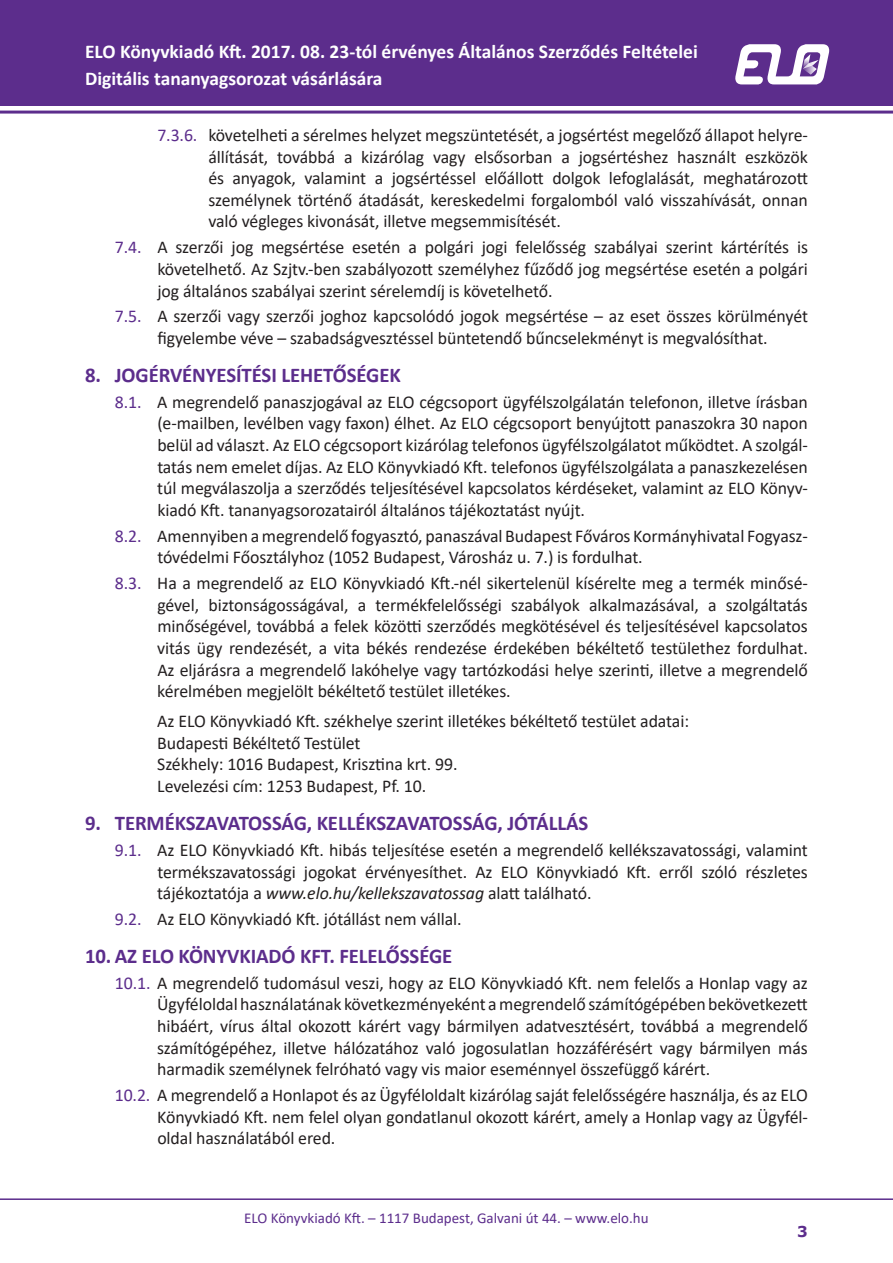
<style>
.page{position:relative;width:893px;height:1263px;background:#fff}
.page>*{position:absolute;margin:0;border:0;box-sizing:border-box;transform-origin:0 0}
.t1{font:700 21px "Calibri";letter-spacing:-.005em;color:#5c2d8c}
.t2{font:700 19.5px/27px "Calibri";color:#fff}
.t3{font:18px/21.6px "Calibri";letter-spacing:-.005em;color:#231f20;text-align:justify}
.t4{font:15px "Calibri";color:#5c2d8c}
.t5{font:700 15px "Verdana";color:#5c2d8c}
.s1{color:#5c2d8c}
.s2{font-style:italic}
</style>
<div class="page">
<hr style="left:0;top:1198px;width:893px;height:2px;background:#5c2d8c">
<div style="left:0;top:0;width:893px;height:106px;background:#5c2d8c"></div>
<hr style="left:0;top:111px;width:893px;height:3px;background:#5c2d8c">
<svg style="left:735px;top:44px;width:94px;height:40px"></svg>
<p class="t2" style="left:85px;top:37px;width:614px">ELO Könyvkiadó Kft. 2017. 08. 23-tól érvényes Általános Szerződés Feltételei<br>Digitális tananyagsorozat vásárlására</p>
<p class="t3" style="left:208px;top:124px;width:601px;text-indent:-51px"><span class="s1">7.3.6.</span> követelheti a sérelmes helyzet megszüntetését, a jogsértést megelőző állapot helyre&shy;állítását, továbbá a kizárólag vagy elsősorban a jogsértéshez használt eszközök és anyagok, valamint a jogsértéssel előállott dolgok lefoglalását, meghatározott személynek történő átadását, kereskedelmi forgalomból való visszahívását, onnan való végleges kivonását, illetve megsemmisítését.</p>
<p class="t3" style="left:157px;top:236px;width:652px;text-indent:-43px"><span class="s1">7.4.</span> A szerzői jog megsértése esetén a polgári jogi felelősség szabályai szerint kártérítés is követelhető. Az Szjtv.-ben szabályozott személyhez fűződő jog megsértése esetén a polgári jog általános szabályai szerint sérelemdíj is követelhető.</p>
<p class="t3" style="left:115px;top:305px;width:695px;text-align:center"><span class="s1">7.5.</span> A szerzői vagy szerzői joghoz kapcsolódó jogok megsértése – az eset összes körülményét figyelembe véve – szabadságvesztéssel büntetendő bűncselekményt is megvalósíthat.</p>
<p class="t1" style="left:85px;top:360px;width:317px">8. JOGÉRVÉNYESÍTÉSI LEHETŐSÉGEK</p>
<p class="t3" style="left:157px;top:391px;width:652px;text-indent:-43px"><span class="s1">8.1.</span> A megrendelő panaszjogával az ELO cégcsoport ügyfélszolgálatán telefonon, illetve írásban (e-mailben, levélben vagy faxon) élhet. Az ELO cégcsoport benyújtott panaszokra 30 napon belül ad választ. Az ELO cégcsoport kizárólag telefonos ügyfélszolgálatot működtet. A szolgál&shy;tatás nem emelet díjas. Az ELO Könyvkiadó Kft. telefonos ügyfélszolgálata a panaszkezelésen túl megválaszolja a szerződés teljesítésével kapcsolatos kérdéseket, valamint az ELO Könyv&shy;kiadó Kft. tananyagsorozatairól általános tájékoztatást nyújt.</p>
<p class="t3" style="left:157px;top:524px;width:652px;text-indent:-43px"><span class="s1">8.2.</span> Amennyiben amegrendelő fogyasztó, panaszával Budapest Főváros Kormányhivatal Fogyasz&shy;tóvédelmi Főosztályhoz (1052 Budapest, Városház u. 7.) is fordulhat.</p>
<p class="t3" style="left:157px;top:572px;width:652px;text-indent:-43px"><span class="s1">8.3.</span> Ha a megrendelő az ELO Könyvkiadó Kft.-nél sikertelenül kísérelte meg a termék minősé&shy;gével, biztonságosságával, a termékfelelősségi szabályok alkalmazásával, a szolgáltatás minőségével, továbbá a felek közötti szerződés megkötésével és teljesítésével kapcsolatos vitás ügy rendezését, a vita békés rendezése érdekében békéltető testülethez fordulhat.<br>Az eljárásra a megrendelő lakóhelye vagy tartózkodási helye szerinti, illetve a megrendelő kérelmében megjelölt békéltető testület illetékes.</p>
<p class="t3" style="left:157px;top:710px;width:533px;text-align:left">Az ELO Könyvkiadó Kft. székhelye szerint illetékes békéltető testület adatai:<br>Budapesti Békéltető Testület<br>Székhely: 1016 Budapest, Krisztina krt. 99.<br>Levelezési cím: 1253 Budapest, Pf. 10.</p>
<p class="t1" style="left:85px;top:808px;width:505px">9. TERMÉKSZAVATOSSÁG, KELLÉKSZAVATOSSÁG, JÓTÁLLÁS</p>
<p class="t3" style="left:157px;top:839px;width:652px;text-indent:-43px"><span class="s1">9.1.</span> Az ELO Könyvkiadó Kft. hibás teljesítése esetén a megrendelő kellékszavatossági, valamint termékszavatossági jogokat érvényesíthet. Az ELO Könyvkiadó Kft. erről szóló részletes tájékoztatója a <span class="s2">www.elo.hu/kellekszavatossag</span> alatt található.</p>
<p class="t3" style="left:115px;top:908px;width:348px"><span class="s1">9.2.</span> Az ELO Könyvkiadó Kft. jótállást nem vállal.</p>
<p class="t1" style="left:85px;top:941px;width:369px">10. AZ ELO KÖNYVKIADÓ KFT. FELELŐSSÉGE</p>
<p class="t3" style="left:157px;top:971px;width:652px;text-indent:-42px"><span class="s1">10.1.</span> A megrendelő tudomásul veszi, hogy az ELO Könyvkiadó Kft. nem felelős a Honlap vagy az Ügyféloldal használatának következményeként amegrendelő számítógépében bekövetkezett hibáért, vírus által okozott kárért vagy bármilyen adatvesztésért, továbbá a megrendelő számítógépéhez, illetve hálózatához való jogosulatlan hozzáférésért vagy bármilyen más harmadik személynek felróható vagy vis maior eseménnyel összefüggő kárért.</p>
<p class="t3" style="left:157px;top:1084px;width:652px;text-indent:-43px"><span class="s1">10.2.</span> A megrendelő a Honlapot és az Ügyféloldalt kizárólag saját felelősségére használja, és az ELO Könyvkiadó Kft. nem felel olyan gondatlanul okozott kárért, amely a Honlap vagy az Ügyfél&shy;oldal használatából ered.</p>
<p class="t4" style="left:244px;top:1208px;width:406px">ELO Könyvkiadó Kft. – 1117 Budapest, Galvani út 44. – www.elo.hu</p>
<p class="t5" style="left:797px;top:1221px;width:12px">3</p>
</div>
